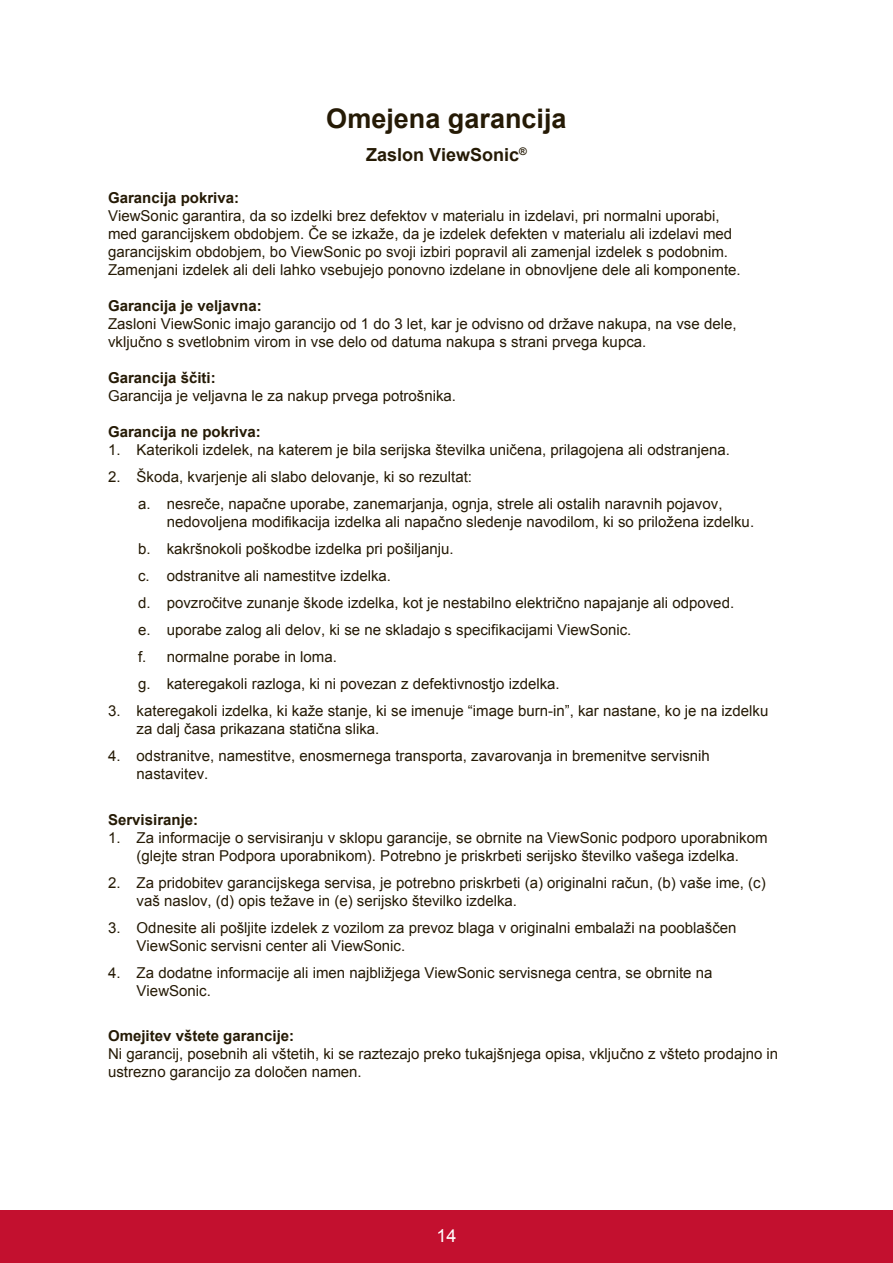
<style>
.page{position:relative;width:893px;height:1263px;background:#fff}
.page>*{position:absolute;margin:0;border:0;box-sizing:border-box;transform-origin:0 0}
.t1{font:700 27px "Arial";color:#251a05}
.t2{font:700 18px "Arial";color:#251a05}
.t3{font:18px "Arial";color:#fff}
.t4{font:15px/18px "Arial";color:#251a05}
.t5{font:700 15px "Arial";color:#251a05}
</style>
<div class="page">
<div style="left:0;top:1210px;width:892px;height:53px;background:#c3102f"></div>
<h1 class="t1" style="left:326px;top:100px;width:242px">Omejena garancija</h1>
<p class="t2" style="left:366px;top:143px;width:162px">Zaslon ViewSonic<sup>®</sup></p>
<p class="t5" style="left:108px;top:188px;width:132px">Garancija pokriva:</p>
<p class="t4" style="left:108px;top:207px;width:633px">ViewSonic garantira, da so izdelki brez defektov v materialu in izdelavi, pri normalni uporabi, med garancijskem obdobjem. Če se izkaže, da je izdelek defekten v materialu ali izdelavi med garancijskim obdobjem, bo ViewSonic po svoji izbiri popravil ali zamenjal izdelek s podobnim.<br>Zamenjani izdelek ali deli lahko vsebujejo ponovno izdelane in obnovljene dele ali komponente.</p>
<p class="t5" style="left:108px;top:296px;width:155px">Garancija je veljavna:</p>
<p class="t4" style="left:108px;top:315px;width:629px">Zasloni ViewSonic imajo garancijo od 1 do 3 let, kar je odvisno od države nakupa, na vse dele, vključno s svetlobnim virom in vse delo od datuma nakupa s strani prvega kupca.</p>
<p class="t5" style="left:108px;top:368px;width:109px">Garancija ščiti:</p>
<p class="t4" style="left:108px;top:387px;width:349px">Garancija je veljavna le za nakup prvega potrošnika.</p>
<p class="t5" style="left:108px;top:422px;width:154px">Garancija ne pokriva:</p>
<p class="t4" style="left:108px;top:441px;width:623px">1. Katerikoli izdelek, na katerem je bila serijska številka uničena, prilagojena ali odstranjena.</p>
<p class="t4" style="left:138px;top:464px;width:585px;line-height:27px;text-indent:-30px">2. Škoda, kvarjenje ali slabo delovanje, ki so rezultat:<br>a. nesreče, napačne uporabe, zanemarjanja, ognja, strele ali ostalih naravnih pojavov,</p>
<p class="t4" style="left:138px;top:509px;width:617px;line-height:27px;text-indent:28px">nedovoljena modifikacija izdelka ali napačno sledenje navodilom, ki so priložena izdelku. b. kakršnokoli poškodbe izdelka pri pošiljanju.<br>c. odstranitve ali namestitve izdelka.<br>d. povzročitve zunanje škode izdelka, kot je nestabilno električno napajanje ali odpoved.<br>e. uporabe zalog ali delov, ki se ne skladajo s specifikacijami ViewSonic.<br>f. normalne porabe in loma.<br>g. kateregakoli razloga, ki ni povezan z defektivnostjo izdelka.</p>
<p class="t4" style="left:136px;top:702px;width:633px;text-indent:-28px">3. kateregakoli izdelka, ki kaže stanje, ki se imenuje “image burn-in”, kar nastane, ko je na izdelku za dalj časa prikazana statična slika.</p>
<p class="t4" style="left:136px;top:747px;width:574px;text-indent:-28px">4. odstranitve, namestitve, enosmernega transporta, zavarovanja in bremenitve servisnih nastavitev.</p>
<p class="t5" style="left:108px;top:809px;width:92px">Servisiranje:</p>
<p class="t4" style="left:108px;top:828px;width:660px;text-align:center">1. Za informacije o servisiranju v sklopu garancije, se obrnite na ViewSonic podporo uporabnikom (glejte stran Podpora uporabnikom). Potrebno je priskrbeti serijsko številko vašega izdelka.</p>
<p class="t4" style="left:136px;top:873px;width:630px;text-indent:-28px">2. Za pridobitev garancijskega servisa, je potrebno priskrbeti (a) originalni račun, (b) vaše ime, (c) vaš naslov, (d) opis težave in (e) serijsko številko izdelka.</p>
<p class="t4" style="left:136px;top:918px;width:601px;text-indent:-28px">3. Odnesite ali pošljite izdelek z vozilom za prevoz blaga v originalni embalaži na pooblaščen<br>ViewSonic servisni center ali ViewSonic.</p>
<p class="t4" style="left:136px;top:963px;width:577px;text-indent:-28px">4. Za dodatne informacije ali imen najbližjega ViewSonic servisnega centra, se obrnite na<br>ViewSonic.</p>
<p class="t5" style="left:108px;top:1025px;width:187px">Omejitev vštete garancije:</p>
<p class="t4" style="left:108px;top:1044px;width:671px">Ni garancij, posebnih ali vštetih, ki se raztezajo preko tukajšnjega opisa, vključno z všteto prodajno in ustrezno garancijo za določen namen.</p>
<p class="t3" style="left:436px;top:1223px;width:22px">14</p>
</div>
